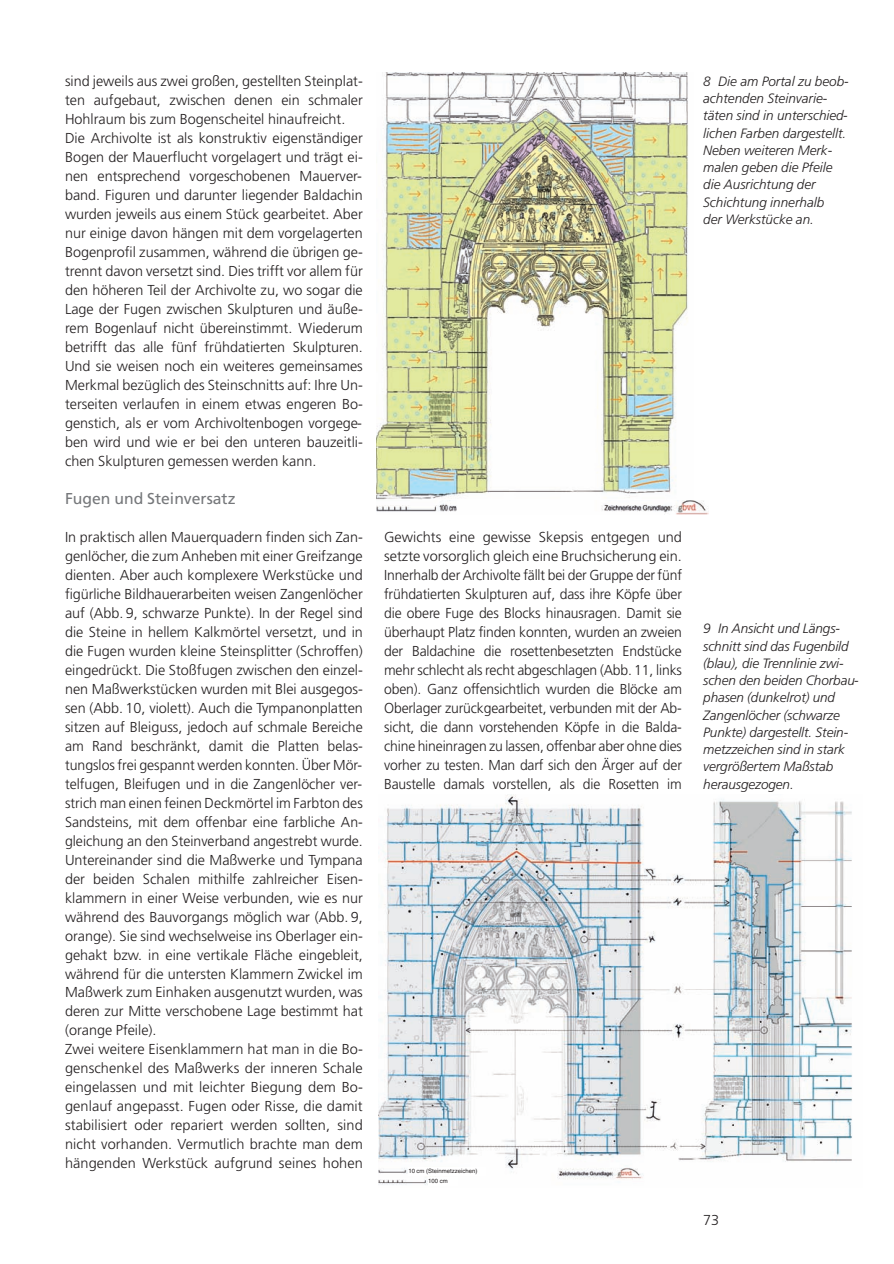
<style>
.page{position:relative;width:894px;height:1264px;background:#fff}
.page>*{position:absolute;margin:0;border:0;box-sizing:border-box;transform-origin:0 0}
.t1{font:15.75px "Frutiger";color:#76787b}
.t2{font:300 14.4px/19px "Frutiger";color:#231f20}
.t3{font:italic 300 13.5px/17.2px "Frutiger";letter-spacing:-.005em;color:#231f20}
.t4{font:6px "Helvetica";color:#231f20}
</style>
<div class="page">
<img style="left:376px;top:73px;width:312px;height:427px">
<img style="left:376px;top:500px;width:332px;height:15px">
<img style="left:379px;top:794px;width:473px;height:391px">
<div style="left:428px;top:1177px;width:30px;height:9px;background:#fff"></div>
<div style="left:408px;top:1167px;width:78px;height:8px;background:#fff"></div>
<p class="t2" style="left:65px;top:73px;width:299px">sind jeweils aus zwei großen, gestellten Steinplat&shy;ten aufgebaut, zwischen denen ein schmaler Hohlraum bis zum Bogenscheitel hinaufreicht.<br>Die Archivolte ist als konstruktiv eigenständiger Bogen der Mauerflucht vorgelagert und trägt ei&shy;nen entsprechend vorgeschobenen Mauerver&shy;band. Figuren und darunter liegender Baldachin wurden jeweils aus einem Stück gearbeitet. Aber nur einige davon hängen mit dem vorgelagerten Bogenprofil zusammen, während die übrigen ge&shy;trennt davon versetzt sind. Dies trifft vor allem für den höheren Teil der Archivolte zu, wo sogar die Lage der Fugen zwischen Skulpturen und äuße&shy;rem Bogenlauf nicht übereinstimmt. Wiederum betrifft das alle fünf frühdatierten Skulpturen.<br>Und sie weisen noch ein weiteres gemeinsames Merkmal bezüglich des Steinschnitts auf: Ihre Un&shy;terseiten verlaufen in einem etwas engeren Bo&shy;genstich, als er vom Archivoltenbogen vorgege&shy;ben wird und wie er bei den unteren bauzeitli&shy;chen Skulpturen gemessen werden kann.</p>
<p class="t1" style="left:65px;top:492px;width:172px">Fugen und Steinversatz</p>
<p class="t2" style="left:65px;top:528px;width:299px">In praktisch allen Mauerquadern finden sich Zan&shy;genlöcher, die zum Anheben mit einer Greifzange dienten. Aber auch komplexere Werkstücke und figürliche Bildhauerarbeiten weisen Zangenlöcher auf (Abb. 9, schwarze Punkte). In der Regel sind die Steine in hellem Kalkmörtel versetzt, und in die Fugen wurden kleine Steinsplitter (Schroffen) eingedrückt. Die Stoßfugen zwischen den ein zel&shy;nen Maßwerkstücken wurden mit Blei ausgegos&shy;sen (Abb. 10, violett). Auch die Tympanonplatten sitzen auf Bleiguss, jedoch auf schmale Bereiche am Rand beschränkt, damit die Platten belas&shy;tungslos frei gespannt werden konnten. Über Mör&shy;telfugen, Bleifugen und in die Zangenlöcher ver&shy;strich man einen feinen Deckmörtel im Farb ton des Sandsteins, mit dem offenbar eine farbliche An&shy;gleichung an den Steinverband angestrebt wurde.<br>Untereinander sind die Maßwerke und Tympana der beiden Schalen mithilfe zahlreicher Eisen&shy;klam mern in einer Weise verbunden, wie es nur während des Bauvorgangs möglich war (Abb. 9, orange). Sie sind wechselweise ins Oberlager ein&shy;gehakt bzw. in eine vertikale Fläche eingebleit, während für die untersten Klammern Zwickel im Maßwerk zum Einhaken ausgenutzt wurden, was deren zur Mitte verschobene Lage bestimmt hat (orange Pfeile).<br>Zwei weitere Eisenklammern hat man in die Bo&shy;genschenkel des Maßwerks der inneren Schale eingelassen und mit leichter Biegung dem Bo&shy;genlauf angepasst. Fugen oder Risse, die damit stabilisiert oder repariert werden sollten, sind nicht vorhanden. Vermutlich brachte man dem hängenden Werkstück aufgrund seines hohen</p>
<p class="t2" style="left:384px;top:528px;width:299px;text-align:justify">Gewichts eine gewisse Skepsis entgegen und setzte vorsorglich gleich eine Bruchsicherung ein.<br>Innerhalb der Archivolte fällt bei der Gruppe der fünf frühdatierten Skulpturen auf, dass ihre Köpfe über die obere Fuge des Blocks hinausragen. Damit sie überhaupt Platz finden konnten, wurden an zweien der Baldachine die rosettenbesetzten Endstücke mehr schlecht als recht abgeschlagen (Abb. 11, links oben). Ganz offensichtlich wurden die Blöcke am Oberlager zurückgearbeitet, verbunden mit der Ab&shy;sicht, die dann vorstehenden Köpfe in die Balda&shy;chine hineinragen zu lassen, offenbar aber ohne dies vorher zu testen. Man darf sich den Ärger auf der Baustelle damals vorstellen, als die Rosetten im</p>
<p class="t4" style="left:408px;top:1168px;width:70px">10 cm (Steinmetzzeichen)</p>
<p class="t4" style="left:428px;top:1179px;width:21px">100 cm</p>
<p class="t3" style="left:703px;top:73px;width:147px">8 Die am Portal zu beob&shy;achtenden Steinvarie -<br>t äten sind in unterschied&shy;lichen Farben dargestellt.<br>Neben weiteren Merk - malen geben die Pfeile die Ausrichtung der<br>Schichtung innerhalb<br>der Werkstücke an.</p>
<p class="t3" style="left:703px;top:621px;width:157px">9 In Ansicht und Längs&shy;schnitt sind das Fugenbild (blau), die Trennlinie zwi&shy;schen den beiden Chorbau&shy;phasen (dunkelrot) und<br>Zangenlöcher (schwar ze<br>Punkte) dargestellt. Stein&shy;metzzeichen sind in stark vergrößertem Maßstab herausgezogen.</p>
<p class="t2" style="left:703px;top:1212px;width:17px">73</p>
</div>
